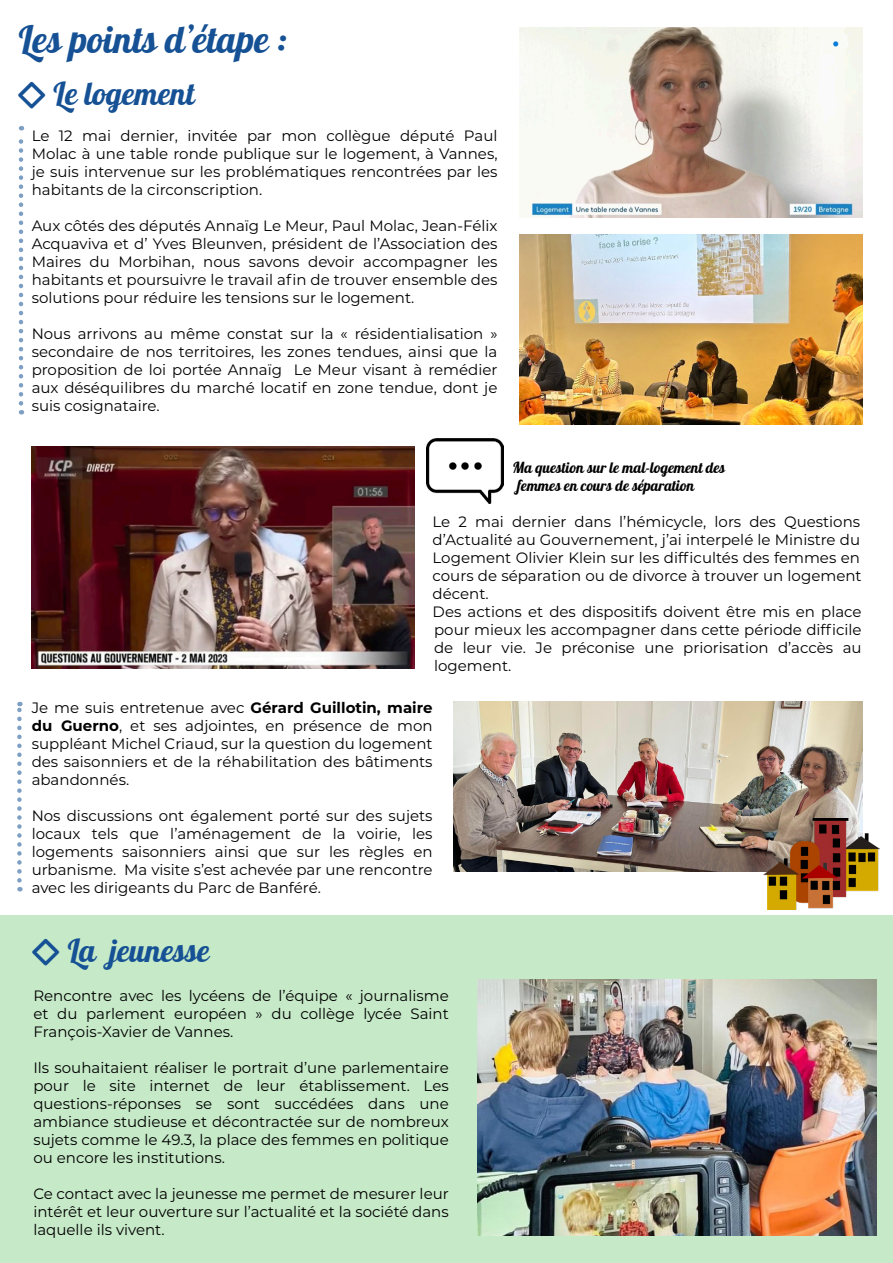
<style>
.page{position:relative;width:893px;height:1263px;background:#fff}
.page>*{position:absolute;margin:0;border:0;box-sizing:border-box;transform-origin:0 0}
.t1{font:37.5px "Pattaya";color:#155194}
.t2{font:31.5px "Pattaya";color:#155194}
.t3{font:15px/18px "Montserrat";color:#000;text-align:justify}
.t4{font:15px "Pattaya";color:#000}
.s1{font-family:"Iconic Pictograms";font-weight:700}
.s2{font-weight:700}
</style>
<div class="page">
<img style="left:454px;top:702px;width:409px;height:170px">
<img style="left:519px;top:234px;width:344px;height:190px">
<img style="left:519px;top:27px;width:344px;height:190px">
<img style="left:32px;top:447px;width:382px;height:221px">
<svg style="left:19px;top:126px;width:4px;height:277px"></svg>
<svg style="left:17px;top:702px;width:5px;height:178px"></svg>
<img style="left:426px;top:438px;width:78px;height:65px">
<div style="left:0;top:915px;width:893px;height:348px;background:#c6e9c8"></div>
<img style="left:478px;top:979px;width:399px;height:256px">
<img style="left:764px;top:819px;width:116px;height:91px">
<p class="t1" style="left:19px;top:15px;width:270px">Les points d’étape :</p>
<p class="t2" style="left:17px;top:74px;width:179px"><span class="s1">^</span> Le logement</p>
<p class="t3" style="left:32px;top:126px;width:467px">Le 12 mai dernier, invitée par mon collègue député Paul Molac à une table ronde publique sur le logement, à Vannes, je suis intervenue sur les problématiques rencontrées par les habitants de la circonscription.</p>
<p class="t3" style="left:32px;top:216px;width:467px">Aux côtés des députés Annaïg Le Meur, Paul Molac, Jean-Félix Acquaviva et d’ Yves Bleunven, président de l’Association des Maires du Morbihan, nous savons devoir accompagner les habitants et poursuivre le travail afin de trouver ensemble des solutions pour réduire les tensions sur le logement.</p>
<p class="t3" style="left:32px;top:324px;width:467px">Nous arrivons au même constat sur la « résidentialisation » secondaire de nos territoires, les zones tendues, ainsi que la proposition de loi portée Annaïg Le Meur visant à remédier aux déséquilibres du marché locatif en zone tendue, dont je suis cosignataire.</p>
<p class="t4" style="left:513px;top:458px;width:214px">Ma question sur le mal-logement des</p>
<p class="t4" style="left:517px;top:476px;width:179px">femmes en cours de séparation</p>
<p class="t3" style="left:433px;top:512px;width:431px">Le 2 mai dernier dans l’hémicycle, lors des Questions d’Actualité au Gouvernement, j’ai interpelé le Ministre du Logement Olivier Klein sur les difficultés des femmes en cours de séparation ou de divorce à trouver un logement décent.</p>
<p class="t3" style="left:433px;top:602px;width:431px">Des actions et des dispositifs doivent être mis en place pour mieux les accompagner dans cette période difficile de leur vie. Je préconise une priorisation d’accès au logement.</p>
<p class="t3" style="left:32px;top:698px;width:402px">Je me suis entretenue avec <span class="s2">Gérard Guillotin, maire du Guerno</span>, et ses adjointes, en présence de mon suppléant Michel Criaud, sur la question du logement des saisonniers et de la réhabilitation des bâtiments abandonnés.</p>
<p class="t3" style="left:32px;top:806px;width:402px">Nos discussions ont également porté sur des sujets locaux tels que l’aménagement de la voirie, les logements saisonniers ainsi que sur les règles en urbanisme. Ma visite s’est achevée par une rencontre avec les dirigeants du Parc de Banféré.</p>
<p class="t2" style="left:31px;top:930px;width:180px"><span class="s1">^</span> La jeunesse</p>
<p class="t3" style="left:33px;top:986px;width:417px">Rencontre avec les lycéens de l’équipe « journalisme et du parlement européen » du collège lycée Saint François-Xavier de Vannes.</p>
<p class="t3" style="left:33px;top:1058px;width:417px">Ils souhaitaient réaliser le portrait d’une parlementaire pour le site internet de leur établissement. Les questions-réponses se sont succédées dans une ambiance studieuse et décontractée sur de nombreux sujets comme le 49.3, la place des femmes en politique ou encore les institutions.</p>
<p class="t3" style="left:33px;top:1184px;width:417px">Ce contact avec la jeunesse me permet de mesurer leur intérêt et leur ouverture sur l’actualité et la société dans laquelle ils vivent.</p>
</div>
